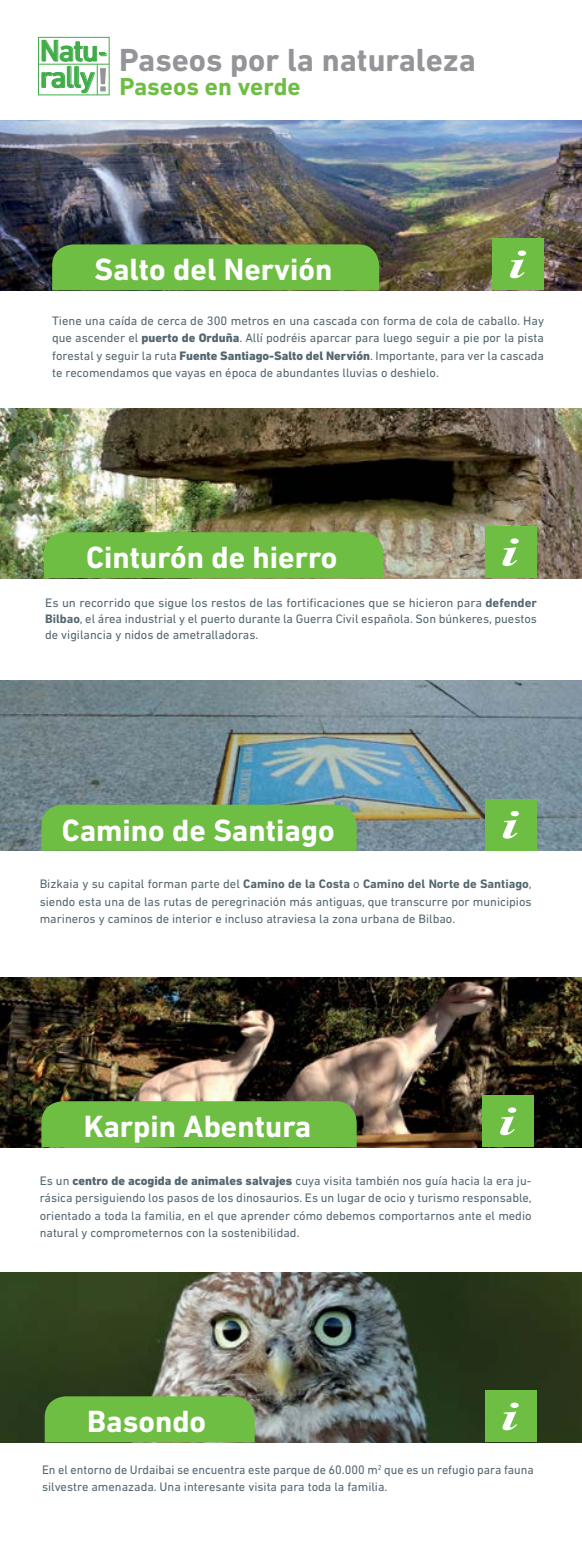
<style>
.page{position:relative;width:582px;height:1560px;background:#fff}
.page>*{position:absolute;margin:0;border:0;box-sizing:border-box;transform-origin:0 0}
.t1{font:700 32.5px "DIN Next LT Pro";color:#939598}
.t2{font:700 31.25px "DIN Next LT Pro";color:#fff}
.t3{font:700 25px "DIN Next LT Pro";color:#6fbe44}
.t4{font:12.5px/17.5px "DIN Next LT Pro";color:#546670;text-align:justify}
.s1{font-weight:800}
.s2{font-weight:700}
</style>
<div class="page">
<img style="left:0;top:120px;width:581px;height:170px">
<div style="left:52px;top:244px;width:327px;height:46px;background:#6fbe44"></div>
<div style="left:491px;top:238px;width:52px;height:52px;background:#6fbe44"></div>
<svg style="left:509px;top:250px;width:16px;height:28px"></svg>
<img style="left:0;top:977px;width:581px;height:170px">
<div style="left:41px;top:1101px;width:315px;height:46px;background:#6fbe44"></div>
<div style="left:481px;top:1095px;width:52px;height:52px;background:#6fbe44"></div>
<svg style="left:500px;top:1107px;width:16px;height:28px"></svg>
<img style="left:0;top:408px;width:581px;height:170px">
<div style="left:44px;top:532px;width:339px;height:46px;background:#6fbe44"></div>
<div style="left:484px;top:526px;width:52px;height:52px;background:#6fbe44"></div>
<svg style="left:502px;top:538px;width:16px;height:28px"></svg>
<img style="left:0;top:1272px;width:581px;height:169px">
<div style="left:45px;top:1395px;width:209px;height:46px;background:#6fbe44"></div>
<div style="left:484px;top:1390px;width:52px;height:52px;background:#6fbe44"></div>
<svg style="left:502px;top:1402px;width:16px;height:27px"></svg>
<svg style="left:38px;top:37px;width:71px;height:58px"></svg>
<svg style="left:42px;top:40px;width:64px;height:53px"></svg>
<hr style="left:39px;top:64px;width:70px;height:1px;background:#41ad49">
<hr style="left:97px;top:64px;width:1px;height:31px;background:#41ad49">
<img style="left:0;top:680px;width:581px;height:170px">
<div style="left:41px;top:804px;width:315px;height:46px;background:#6fbe44"></div>
<div style="left:484px;top:798px;width:52px;height:52px;background:#6fbe44"></div>
<svg style="left:502px;top:811px;width:16px;height:27px"></svg>
<h1 class="t1" style="left:119px;top:41px;width:358px">Paseos por la naturaleza</h1>
<h3 class="t3" style="left:119px;top:72px;width:182px">Paseos en verde</h3>
<h2 class="t2" style="left:94px;top:251px;width:239px">Salto del Nervión</h2>
<p class="t4" style="left:52px;top:312px;width:493px">Tiene una caída de cerca de 300 metros en una cascada con forma de cola de caballo. Hay que ascender el <span class="s1">puerto de Orduña</span>. Allí podréis aparcar para luego seguir a pie por la pista forestal y seguir la ruta <span class="s1">Fuente Santiago-Salto del Nervión</span>. Importante, para ver la cascada te recomendamos que vayas en época de abundantes lluvias o deshielo.</p>
<h2 class="t2" style="left:86px;top:539px;width:252px">Cinturón de hierro</h2>
<p class="t4" style="left:45px;top:594px;width:493px;line-height:16.2px">Es un recorrido que sigue los restos de las fortificaciones que se hicieron para <span class="s2">defender Bilbao</span>, el área industrial y el puerto durante la Guerra Civil española. Son búnkeres, puestos de vigilancia y nidos de ametralladoras.</p>
<h2 class="t2" style="left:62px;top:811px;width:274px">Camino de Santiago</h2>
<p class="t4" style="left:40px;top:874px;width:493px">Bizkaia y su capital forman parte del <span class="s2">Camino de la Costa</span> o <span class="s2">Camino del Norte de Santiago</span>, siendo esta una de las rutas de peregrinación más antiguas, que transcurre por municipios marineros y caminos de interior e incluso atraviesa la zona urbana de Bilbao.</p>
<h2 class="t2" style="left:84px;top:1108px;width:229px">Karpin Abentura</h2>
<p class="t4" style="left:40px;top:1171px;width:493px">Es un <span class="s1">centro de acogida de animales salvajes</span> cuya visita también nos guía hacia la era ju&shy;rásica persiguiendo los pasos de los dinosaurios. Es un lugar de ocio y turismo responsable, orientado a toda la familia, en el que aprender cómo debemos comportarnos ante el medio natural y comprometernos con la sostenibilidad.</p>
<h2 class="t2" style="left:87px;top:1402px;width:120px">Basondo</h2>
<p class="t4" style="left:42px;top:1460px;width:493px">En el entorno de Urdaibai se encuentra este parque de 60.000 m<sup>2</sup> que es un refugio para fauna silvestre amenazada. Una interesante visita para toda la familia.</p>
</div>
